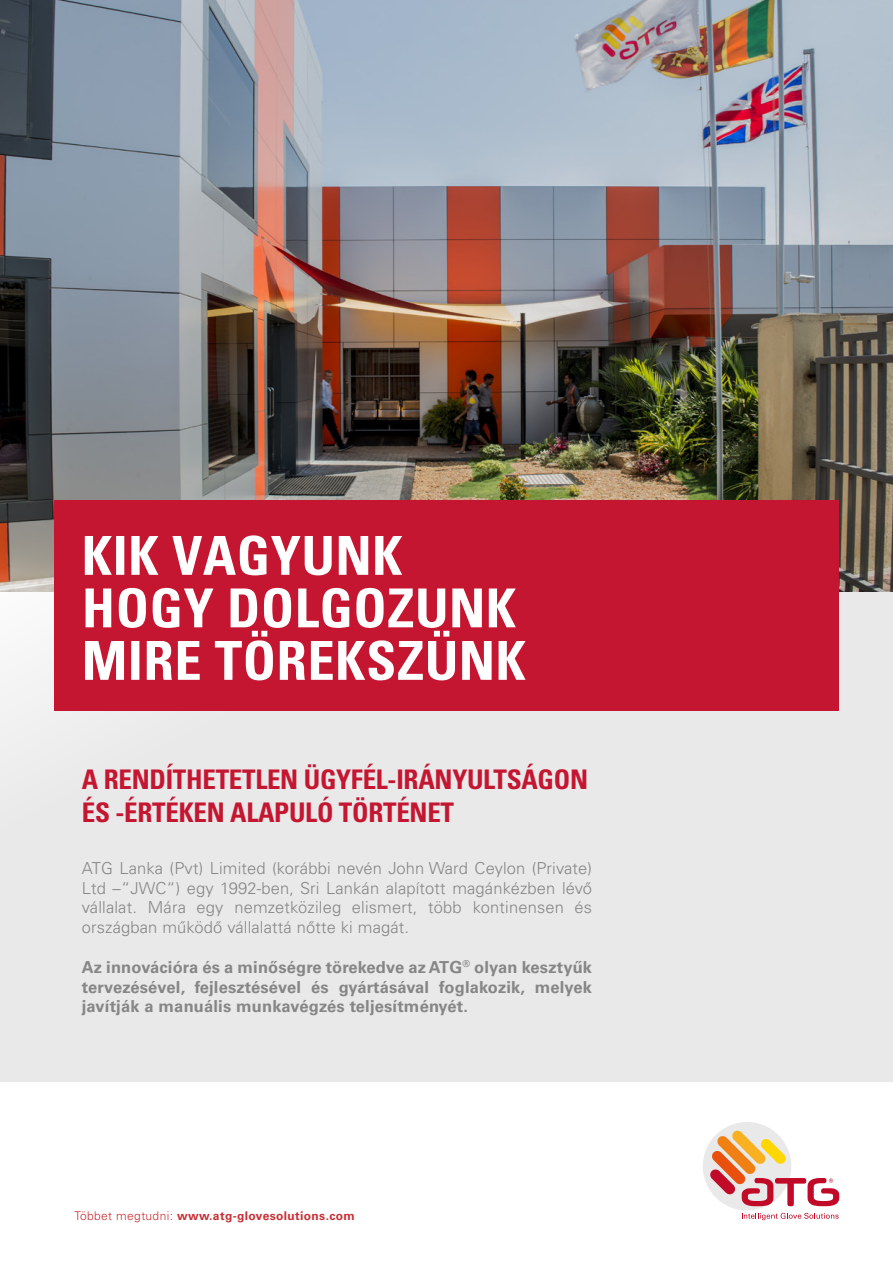
<style>
.page{position:relative;width:893px;height:1263px;background:#fff}
.page>*{position:absolute;margin:0;border:0;box-sizing:border-box;transform-origin:0 0}
.t1{font:700 condensed 54px "Univers";letter-spacing:.01em;color:#fff}
.t2{font:700 condensed 27px/32.4px "Univers LT Pro";letter-spacing:-.01em;color:#c51631}
.t3{font:300 16.5px/19.8px "Univers LT Pro 45";letter-spacing:.01em;color:#878686;text-align:justify}
.t4{font:700 16.5px/19.8px "Univers LT Pro 65";letter-spacing:.01em;color:#878686;text-align:justify}
.t5{font:700 12px "Univers LT Pro 65";letter-spacing:.03em;color:#c72f35}
.s1{font-family:"Univers LT Pro 45";font-weight:300}
</style>
<div class="page">
<div style="left:703px;top:1122px;width:88px;height:88px;background:#e9e9e9;border-radius:50%"></div>
<svg style="left:742px;top:1213px;width:97px;height:7px"></svg>
<svg style="left:710px;top:1130px;width:129px;height:76px"></svg>
<div style="left:0;top:326px;width:893px;height:756px;background:#e9e9e9"></div>
<img style="left:0;top:0;width:893px;height:591px">
<div style="left:54px;top:501px;width:785px;height:210px;background:#c51631"></div>
<p class="t1" style="left:82px;top:522px;width:322px">KIK VAGYUNK</p>
<p class="t1" style="left:82px;top:575px;width:436px">HOGY DOLGOZUNK</p>
<p class="t1" style="left:82px;top:627px;width:446px">MIRE TÖREKSZÜNK</p>
<p class="t2" style="left:82px;top:763px;width:508px">A RENDÍTHETETLEN ÜGYFÉL-IRÁNYULTSÁGON<br>ÉS -ÉRTÉKEN ALAPULÓ TÖRTÉNET</p>
<p class="t3" style="left:82px;top:858px;width:512px">ATG Lanka (Pvt) Limited (korábbi nevén John Ward Ceylon (Private)<br>Ltd –“JWC“) egy 1992-ben, Sri Lankán alapított magánkézben lévő vállalat. Mára egy nemzetközileg elismert, több kontinensen és országban működő vállalattá nőtte ki magát.</p>
<p class="t4" style="left:82px;top:957px;width:512px">Az innovációra és a minőségre törekedve az ATG<sup>®</sup> olyan kesztyűk tervezésével, fejlesztésével és gyártásával foglakozik, melyek javítják a manuális munkavégzés teljesítményét.</p>
<p class="t5" style="left:74px;top:1208px;width:282px"><span class="s1">Többet megtudni:</span> www.atg-glovesolutions.com</p>
</div>
